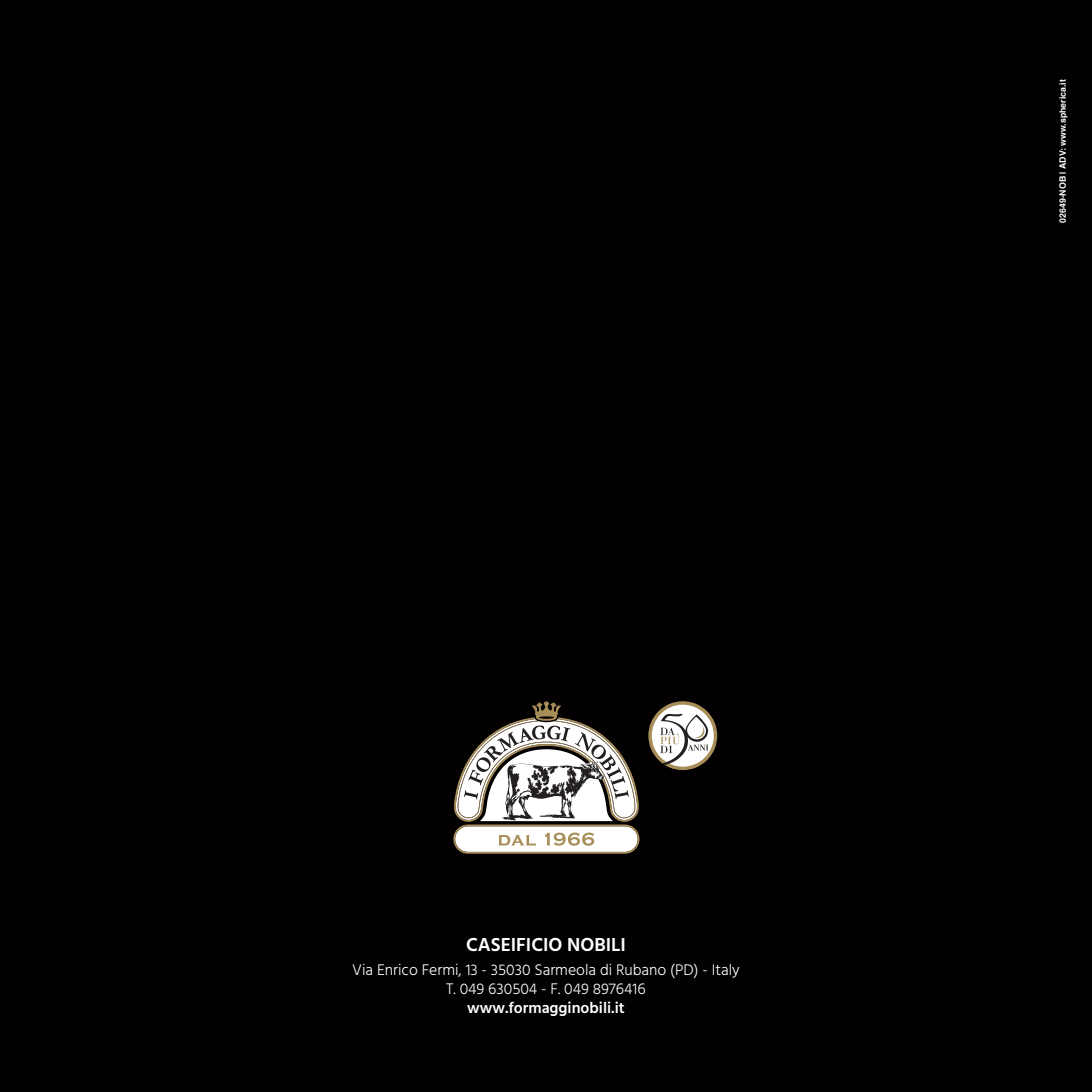
<style>
.page{position:relative;width:1092px;height:1092px;background:#fff}
.page>*{position:absolute;margin:0;border:0;box-sizing:border-box;transform-origin:0 0}
.t1{font:600 19.25px "Hind";color:#fff}
.t2{font:300 15.75px/18.9px "Hind";color:#fff;text-align:center}
.t3{font:600 15.75px "Hind";color:#fff}
.t4{font:700 8.75px "Helvetica";color:#fff}
</style>
<div class="page">
<div style="left:0;top:0;width:1091px;height:1091px;background:#020000"></div>
<svg style="left:453px;top:701px;width:186px;height:152px"></svg>
<svg style="left:648px;top:701px;width:69px;height:69px"></svg>
<p class="t1" style="left:466px;top:933px;width:161px">CASEIFICIO NOBILI</p>
<p class="t2" style="left:352px;top:961px;width:389px">Via Enrico Fermi, 13 - 35030 Sarmeola di Rubano (PD) - Italy<br>T. 049 630504 - F. 049 8976416</p>
<p class="t3" style="left:467px;top:997px;width:159px">www.formagginobili.it</p>
<p class="t4" style="left:1055px;top:223px;width:145px;rotate:-90deg">02649-NOB | ADV: www.spherica.it</p>
</div>
